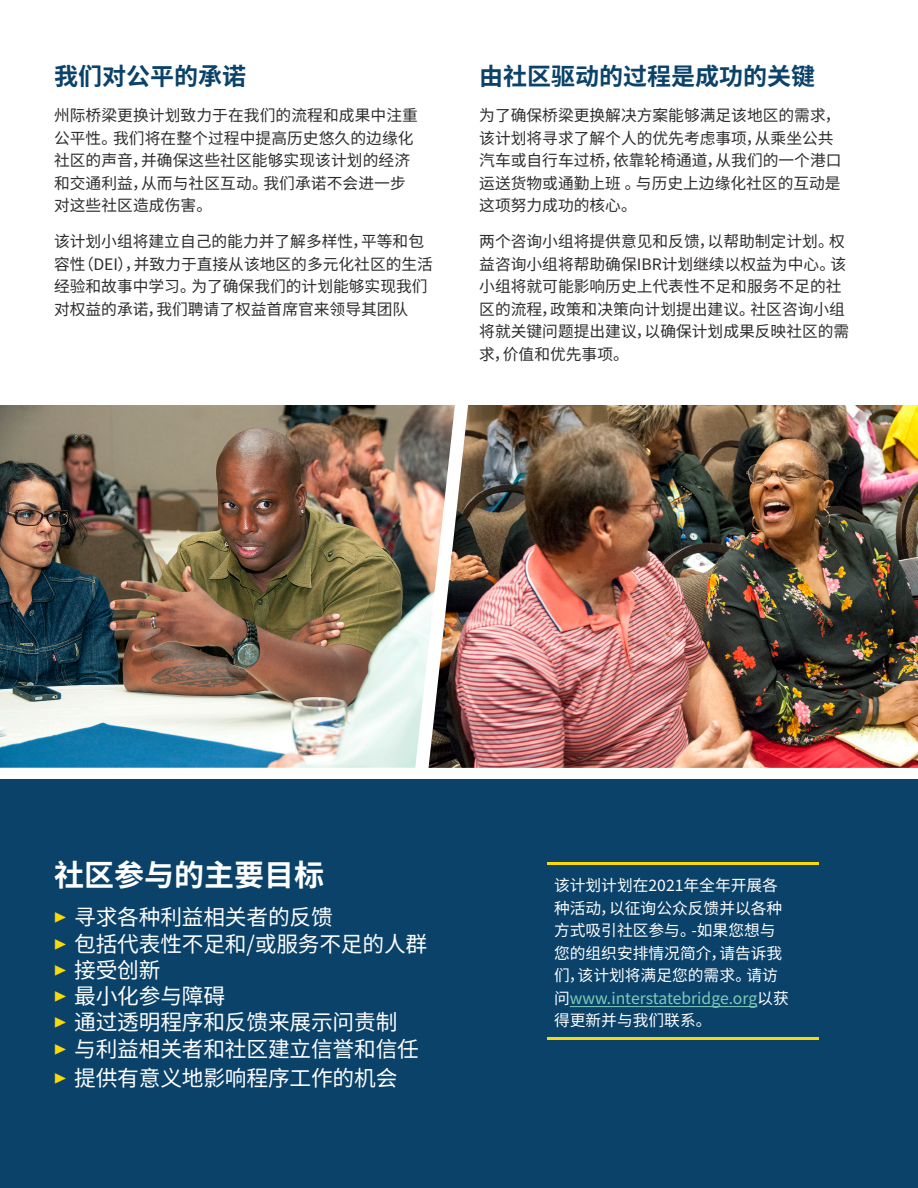
<style>
.page{position:relative;width:918px;height:1188px;background:#fff}
.page>*{position:absolute;margin:0;border:0;box-sizing:border-box;transform-origin:0 0}
.t1{font:700 30px "Noto Sans SC";color:#fff}
.t2{font:700 24px "Noto Sans SC";color:#0a426a}
.t3{font:21.75px "Noto Sans SC";letter-spacing:-.01em;color:#fff}
.t4{font:15.75px/22.5px "Noto Sans SC";color:#2e2b2c}
.t5{font:15.75px/22.5px "Noto Sans SC";color:#fff}
.s1{font-family:"Source Sans Pro";font-weight:300;color:#fad906}
.s2{color:#7fccb8}
</style>
<div class="page">
<img style="left:0;top:405px;width:429px;height:363px">
<img style="left:429px;top:405px;width:489px;height:363px">
<div style="left:0;top:780px;width:918px;height:408px;background:#0a426a"></div>
<hr style="left:570px;top:1006px;width:187px;height:1px;background:#7fccb8">
<hr style="left:548px;top:862px;width:271px;height:3px;background:#fad906">
<hr style="left:548px;top:1037px;width:271px;height:3px;background:#fad906">
<h2 class="t2" style="left:54px;top:63px;width:193px">我们对公平的承诺</h2>
<p class="t4" style="left:54px;top:104px;width:365px">州际桥梁更换计划致力于在我们的流程和成果中注重公平性。我们将在整个过程中提高历史悠久的边缘化社区的声音，并确保这些社区能够实现该计划的经济和交通利益，从而与社区互动。我们承诺不会进一步对这些社区造成伤害。</p>
<p class="t4" style="left:54px;top:230px;width:381px">该计划小组将建立自己的能力并了解多样性，平等和包容性（DEI），并致力于直接从该地区的多元化社区的生活经验和故事中学习。为了确保我们的计划能够实现我们对权益的承诺，我们聘请了权益首席官来领导其团队</p>
<h2 class="t2" style="left:479px;top:63px;width:337px">由社区驱动的过程是成功的关键</h2>
<p class="t4" style="left:479px;top:104px;width:364px">为了确保桥梁更换解决方案能够满足该地区的需求，该计划将寻求了解个人的优先考虑事项，从乘坐公共汽车或自行车过桥，依靠轮椅通道，从我们的一个港口运送货物或通勤上班 。与历史上边缘化社区的互动是这项努力成功的核心。</p>
<p class="t4" style="left:479px;top:230px;width:372px">两个咨询小组将提供意见和反馈，以帮助制定计划。权益咨询小组将帮助确保IBR计划继续以权益为中心。该小组将就可能影响历史上代表性不足和服务不足的社区的流程，政策和决策向计划提出建议。社区咨询小组将就关键问题提出建议，以确保计划成果反映社区的需求，价值和优先事项。</p>
<h2 class="t1" style="left:54px;top:858px;width:271px">社区参与的主要目标</h2>
<p class="t3" style="left:54px;top:905px;width:280px"><span class="s1">▶</span> 寻求各种利益相关者的反馈</p>
<p class="t3" style="left:54px;top:931px;width:375px"><span class="s1">▶</span> 包括代表性不足和/或服务不足的人群</p>
<p class="t3" style="left:54px;top:958px;width:108px"><span class="s1">▶</span> 接受创新</p>
<p class="t3" style="left:54px;top:984px;width:173px"><span class="s1">▶</span> 最小化参与障碍</p>
<p class="t3" style="left:54px;top:1010px;width:345px"><span class="s1">▶</span> 通过透明程序和反馈来展示问责制</p>
<p class="t3" style="left:54px;top:1036px;width:366px"><span class="s1">▶</span> 与利益相关者和社区建立信誉和信任</p>
<p class="t3" style="left:54px;top:1066px;width:345px"><span class="s1">▶</span> 提供有意义地影响程序工作的机会</p>
<p class="t5" style="left:554px;top:874px;width:236px">该计划计划在2021年全年开展各种活动，以征询公众反馈并以各种方式吸引社区参与。-如果您想与您的组织安排情况简介，请告诉我们，该计划将满足您的需求。请访问<span class="s2">www.interstatebridge.org</span>以获得更新并与我们联系。</p>
</div>
